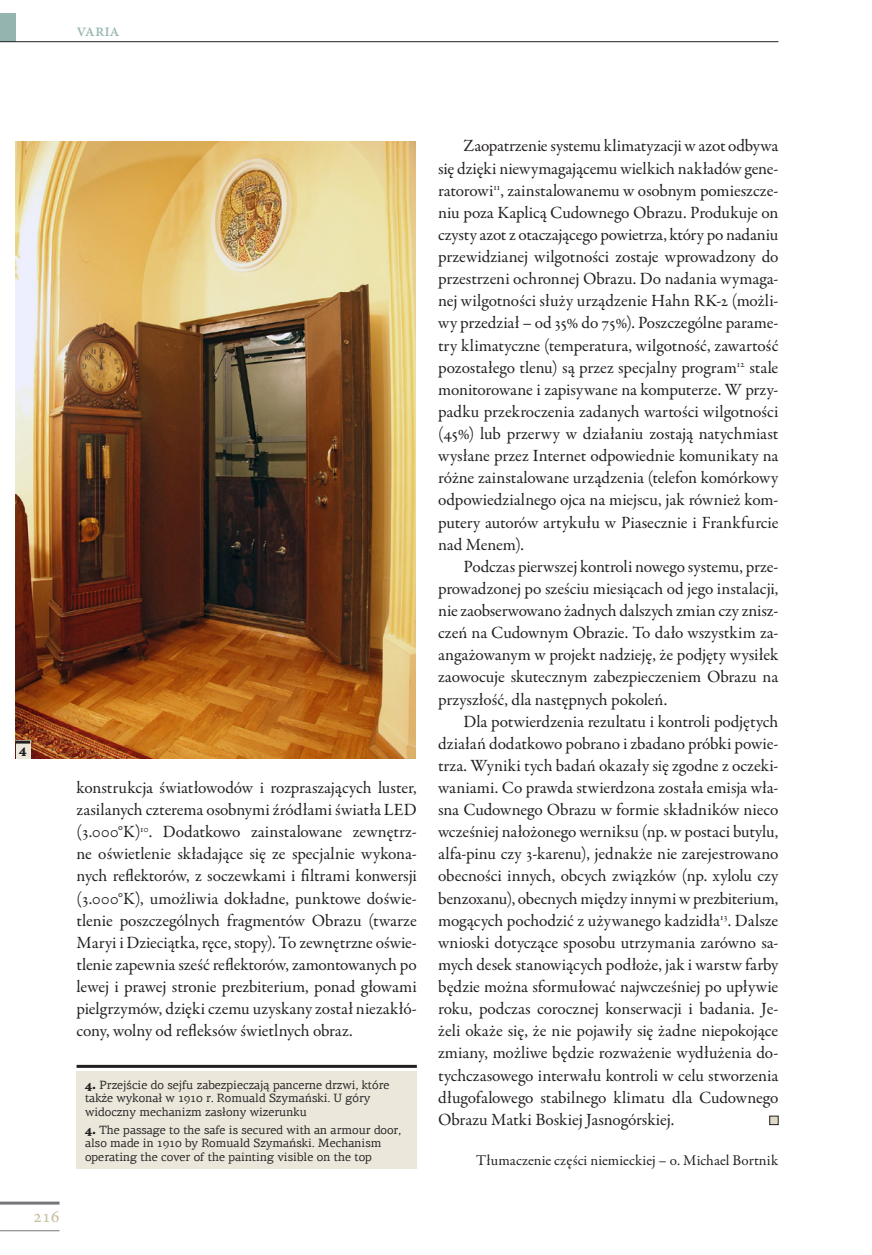
<style>
.page{position:relative;width:872px;height:1255px;background:#fff}
.page>*{position:absolute;margin:0;border:0;box-sizing:border-box;transform-origin:0 0}
.t1{font:18px "Minion Pro";letter-spacing:-.015em;color:#93b4af}
.t2{font:18px "Minion Pro";color:#c8bd9e}
.Styl_akapitowy_1{font:17.25px/22px "Garamond Premr Pro";color:#231f20;text-align:justify}
.Styl_akapitowy_1-2{font:15px "Garamond Premr Pro";letter-spacing:.015em;color:#231f20}
.t3{font:900 12.75px "PF Agora Serif Pro";color:#231f20}
.t4{font:12px/13.5px "PF Agora Serif Pro";color:#231f20}
.s1{font-weight:900}
</style>
<div class="page">
<hr style="left:0;top:1201px;width:60px;height:3px;background:#757679">
<hr style="left:0;top:1230px;width:60px;height:1px;background:#757679">
<div style="left:0;top:13px;width:16px;height:29px;background:#93b4af"></div>
<hr style="left:0;top:41px;width:778px;height:1px;background:#231f20">
<img style="left:16px;top:141px;width:399px;height:617px">
<div style="left:16px;top:740px;width:14px;height:18px;background:#ebe7db"></div>
<hr style="left:16px;top:740px;width:14px;height:3px;background:#231f20">
<div style="left:769px;top:1116px;width:9px;height:8px;background:#dfd8c4"></div>
<div style="left:769px;top:1115px;width:9px;height:9px;border:1px solid #231f20"></div>
<div style="left:77px;top:1071px;width:340px;height:97px;background:#ebe7db"></div>
<hr style="left:77px;top:1064px;width:340px;height:3px;background:#231f20">
<p class="t1" style="left:77px;top:18px;width:45px">varia</p>
<p class="t3" style="left:19px;top:741px;width:9px">4</p>
<p class="Styl_akapitowy_1" style="left:77px;top:777px;width:342px">konstrukcja światłowodów i rozpraszających luster, zasilanych czterema osobnymi źródłami światła LED (3.000°K)<sup>10</sup>. Dodatkowo zainstalowane zewnętrz&shy;ne oświetlenie składające się ze specjalnie wykona&shy;nych reflektorów, z soczewkami i filtrami konwersji (3.000°K), umożliwia dokładne, punktowe doświe&shy;tlenie poszczególnych fragmentów Obrazu (twarze Maryi i Dzieciątka, ręce, stopy). To zewnętrzne oświe&shy;tlenie zapewnia sześć reflektorów, zamontowanych po lewej i prawej stronie prezbiterium, ponad głowami pielgrzymów, dzięki czemu uzyskany został niezakłó&shy;cony, wolny od refleksów świetlnych obraz.</p>
<p class="t4" style="left:85px;top:1077px;width:306px"><span class="s1">4.</span> Przejście do sejfu zabezpieczają pancerne drzwi, które także wykonał w 1910 r. Romuald Szymański. U góry widoczny mechanizm zasłony wizerunku</p>
<p class="t4" style="left:85px;top:1122px;width:317px"><span class="s1">4.</span> The passage to the safe is secured with an armour door, also made in 1910 by Romuald Szymański. Mechanism operating the cover of the painting visible on the top</p>
<p class="t2" style="left:33px;top:1203px;width:28px">216</p>
<p class="Styl_akapitowy_1" style="left:438px;top:135px;width:342px;text-indent:26px">Zaopatrzenie systemu klimatyzacji wazot odbywa się dzięki niewymagającemu wielkich nakładów gene&shy;ratorowi<sup>11</sup>, zainstalowanemu w osobnym pomieszcze&shy;niu poza Kaplicą Cudownego Obrazu. Produkuje on czysty azot z otaczającego powietrza, który po nadaniu przewidzianej wilgotności zostaje wprowadzony do przestrzeni ochronnej Obrazu. Do nadania wymaga&shy;nej wilgotności służy urządzenie Hahn RK-2 (możli&shy;wy przedział – od 35% do 75%). Poszczególne parame&shy;try klimatyczne (temperatura, wilgotność, zawartość pozostałego tlenu) są przez specjalny program<sup>12</sup> stale monitorowane i zapisywane na komputerze. W przy&shy;padku przekroczenia zadanych wartości wilgotności (45%) lub przerwy w działaniu zostają natychmiast wysłane przez Internet odpowiednie komunikaty na różne zainstalowane urządzenia (telefon komórkowy odpowiedzialnego ojca na miejscu, jak również kom&shy;putery autorów artykułu w Piasecznie i Frankfurcie nad Menem).</p>
<p class="Styl_akapitowy_1" style="left:438px;top:555px;width:342px;text-indent:26px">Podczas pierwszej kontroli nowego systemu, prze&shy;prowadzonej po sześciu miesiącach od jego instalacji, nie zaobserwowano żadnych dalszych zmian czy znisz&shy;czeń na Cudownym Obrazie. To dało wszystkim za&shy;angażowanym w projekt nadzieję, że podjęty wysiłek zaowocuje skutecznym zabezpieczeniem Obrazu na przyszłość, dla następnych pokoleń.</p>
<p class="Styl_akapitowy_1" style="left:438px;top:710px;width:342px;text-indent:26px">Dla potwierdzenia rezultatu i kontroli podjętych działań dodatkowo pobrano i zbadano próbki powie&shy;trza. Wyniki tych badań okazały się zgodne z oczeki&shy;waniami. Co prawda stwierdzona została emisja wła&shy;sna Cudownego Obrazu w formie składników nieco wcześniej nałożonego werniksu (np. w postaci butylu, alfa-pinu czy 3-karenu), jednakże nie zarejestrowano obecności innych, obcych związków (np. xylolu czy benzoxanu), obecnych między innymi wprezbiterium, mogących pochodzić z używanego kadzidła<sup>13</sup>. Dalsze wnioski dotyczące sposobu utrzymania zarówno sa&shy;mych desek stanowiących podłoże, jak i warstw farby będzie można sformułować najwcześniej po upływie roku, podczas corocznej konserwacji i badania. Je&shy;żeli okaże się, że nie pojawiły się żadne niepokojące zmiany, możliwe będzie rozważenie wydłużenia do&shy;tychczasowego interwału kontroli w celu stworzenia długofalowego stabilnego klimatu dla Cudownego Obrazu Matki Boskiej Jasnogórskiej.</p>
<p class="Styl_akapitowy_1-2" style="left:476px;top:1151px;width:304px">Tłumaczenie części niemieckiej – o. Michael Bortnik</p>
</div>
